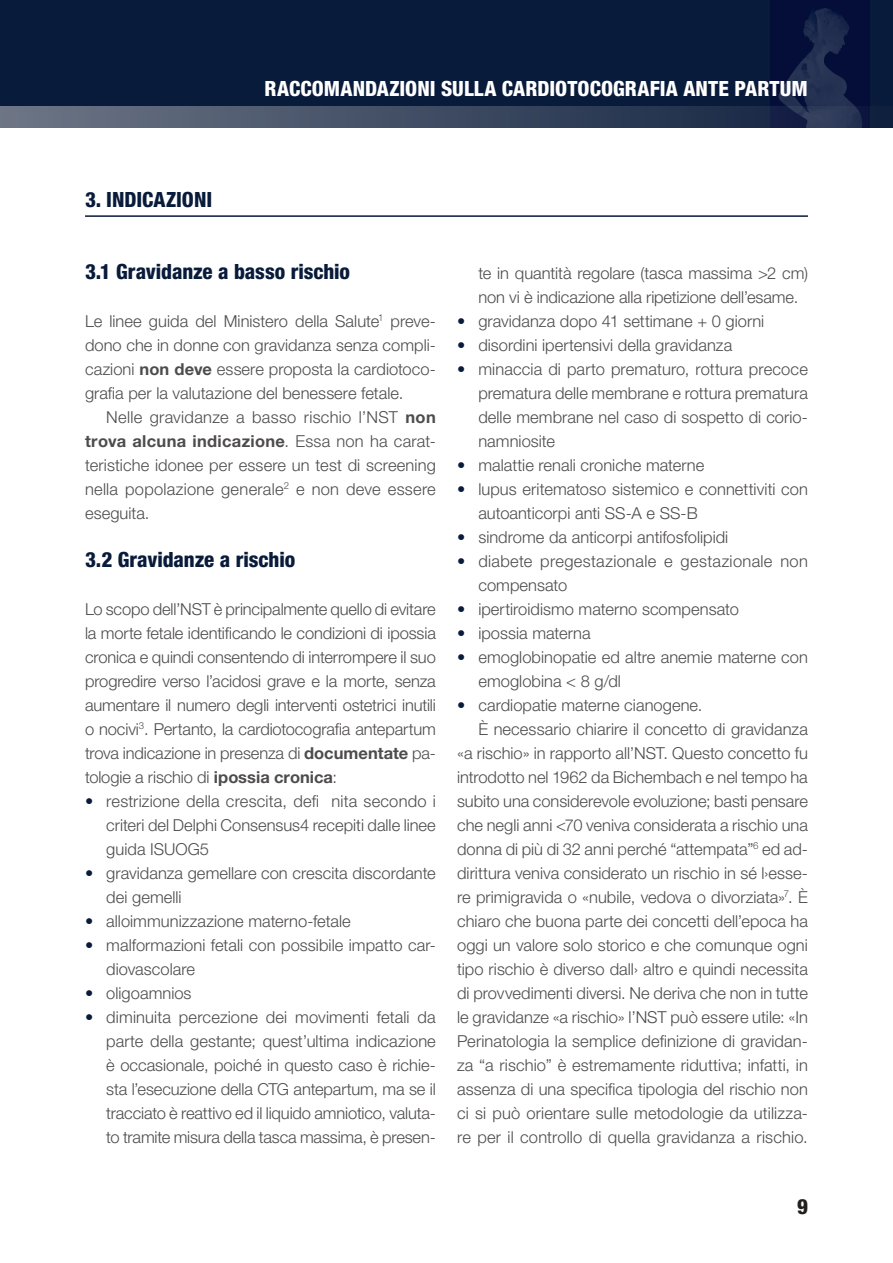
<style>
.page{position:relative;width:893px;height:1263px;background:#fff}
.page>*{position:absolute;margin:0;border:0;box-sizing:border-box;transform-origin:0 0}
.t1{font:800 condensed 21px "Helvetica Neue LT Std";letter-spacing:-.005em;color:#091b3a}
.t2{font:800 condensed 21px "Helvetica Neue LT Std";letter-spacing:.005em;color:#fff}
.t3{font:800 condensed 21px "Helvetica Neue LT Std";color:#241f1f}
.t4{font:300 16.5px/24px "Helvetica Neue LT Std";color:#4e4b4c;text-align:justify}
.t5{font:300 16.5px/24px "Helvetica Neue LT Std";letter-spacing:.02em;color:#4e4b4c}
.s1{font-weight:700}
.s2{color:#091b3a}
</style>
<div class="page">
<div style="left:0;top:0;width:893px;height:128px;background:#091b3a"></div>
<img style="left:771px;top:0;width:98px;height:106px">
<svg style="left:0;top:106px;width:862px;height:22px"></svg>
<hr style="left:85px;top:215px;width:723px;height:2px;background:#091b3a">
<p class="t1" style="left:85px;top:186px;width:129px">3. INDICAZIONI</p>
<p class="t2" style="left:265px;top:75px;width:545px">RACCOMANDAZIONI SULLA CARDIOTOCOGRAFIA ANTE PARTUM</p>
<p class="t1" style="left:85px;top:258px;width:267px">3.1 Gravidanze a basso rischio</p>
<p class="t4" style="left:85px;top:309px;width:352px">Le linee guida del Ministero della Salute<sup>1</sup> preve‑ dono che in donne con gravidanza senza compli‑ cazioni <span class="s1">non deve</span> essere proposta la cardiotoco‑ grafia per la valutazione del benessere fetale.</p>
<p class="t4" style="left:85px;top:405px;width:352px;text-indent:21px">Nelle gravidanze a basso rischio l’NST <span class="s1">non trova alcuna indicazione</span>. Essa non ha carat‑ teristiche idonee per essere un test di screening nella popolazione generale<sup>2</sup> e non deve essere eseguita.</p>
<p class="t1" style="left:85px;top:546px;width:212px">3.2 Gravidanze a rischio</p>
<p class="t4" style="left:85px;top:597px;width:352px">Lo scopo dell’NST è principalmente quello di evitare la morte fetale identificando le condizioni di ipossia cronica e quindi consentendo di interrompere il suo progredire verso l’acidosi grave e la morte, senza aumentare il numero degli interventi ostetrici inutili o nocivi<sup>3</sup>. Pertanto, la cardiotocografia antepartum trova indicazione in presenza di <span class="s1">documentate</span> pa‑ tologie a rischio di <span class="s1">ipossia cronica</span>:</p>
<p class="t4" style="left:106px;top:789px;width:331px;text-indent:-21px"><span class="s2">•</span> restrizione della crescita, defi nita secondo i criteri del Delphi Consensus4 recepiti dalle linee guida ISUOG5</p>
<p class="t4" style="left:106px;top:861px;width:331px;text-indent:-21px"><span class="s2">•</span> gravidanza gemellare con crescita discordante dei gemelli</p>
<p class="t4" style="left:85px;top:909px;width:267px"><span class="s2">•</span> alloimmunizzazione materno-fetale</p>
<p class="t4" style="left:106px;top:933px;width:331px;text-indent:-21px"><span class="s2">•</span> malformazioni fetali con possibile impatto car‑ diovascolare</p>
<p class="t4" style="left:85px;top:981px;width:108px"><span class="s2">•</span> oligoamnios</p>
<p class="t4" style="left:106px;top:1005px;width:331px;text-indent:-21px"><span class="s2">•</span> diminuita percezione dei movimenti fetali da parte della gestante; quest’ultima indicazione è occasionale, poiché in questo caso è richie‑ sta l’esecuzione della CTG antepartum, ma se il tracciato è reattivo ed il liquido amniotico, valuta‑ to tramite misura della tasca massima, è presen‑</p>
<p class="t4" style="left:478px;top:261px;width:331px">te in quantità regolare (tasca massima &gt;2 cm) non vi è indicazione alla ripetizione dell’esame.</p>
<p class="t4" style="left:457px;top:309px;width:309px"><span class="s2">•</span> gravidanza dopo 41 settimane + 0 giorni</p>
<p class="t4" style="left:457px;top:333px;width:277px"><span class="s2">•</span> disordini ipertensivi della gravidanza</p>
<p class="t4" style="left:478px;top:357px;width:331px;text-indent:-21px"><span class="s2">•</span> minaccia di parto prematuro, rottura precoce prematura delle membrane e rottura prematura delle membrane nel caso di sospetto di corio‑ namniosite</p>
<p class="t4" style="left:457px;top:453px;width:249px"><span class="s2">•</span> malattie renali croniche materne</p>
<p class="t4" style="left:478px;top:477px;width:331px;text-indent:-21px"><span class="s2">•</span> lupus eritematoso sistemico e connettiviti con autoanticorpi anti SS-A e SS-B</p>
<p class="t4" style="left:457px;top:525px;width:273px"><span class="s2">•</span> sindrome da anticorpi antifosfolipidi</p>
<p class="t5" style="left:478px;top:549px;width:331px;text-indent:-21px"><span class="s2">•</span> diabete pregestazionale e gestazionale non compensato</p>
<p class="t4" style="left:457px;top:597px;width:283px"><span class="s2">•</span> ipertiroidismo materno scompensato</p>
<p class="t4" style="left:457px;top:621px;width:135px"><span class="s2">•</span> ipossia materna</p>
<p class="t4" style="left:478px;top:645px;width:331px;text-indent:-21px"><span class="s2">•</span> emoglobinopatie ed altre anemie materne con emoglobina &lt; 8 g/dl</p>
<p class="t4" style="left:457px;top:693px;width:247px"><span class="s2">•</span> cardiopatie materne cianogene.</p>
<p class="t4" style="left:478px;top:717px;width:331px">È necessario chiarire il concetto di gravidanza</p>
<p class="t4" style="left:457px;top:741px;width:352px">«a rischio» in rapporto all’NST. Questo concetto fu</p>
<p class="t4" style="left:457px;top:765px;width:352px">introdotto nel 1962 da Bichembach e nel tempo ha</p>
<p class="t4" style="left:457px;top:789px;width:352px">subito una considerevole evoluzione; basti pensare</p>
<p class="t4" style="left:457px;top:813px;width:352px">che negli anni &lt;70 veniva considerata a rischio una</p>
<p class="t4" style="left:457px;top:837px;width:352px">donna di più di 32 anni perché “attempata”<sup>6</sup> ed ad‑</p>
<p class="t4" style="left:457px;top:861px;width:352px">dirittura veniva considerato un rischio in sé l›esse‑</p>
<p class="t4" style="left:457px;top:885px;width:352px">re primigravida o «nubile, vedova o divorziata»<sup>7</sup>. È</p>
<p class="t4" style="left:457px;top:909px;width:352px">chiaro che buona parte dei concetti dell’epoca ha</p>
<p class="t4" style="left:457px;top:933px;width:352px">oggi un valore solo storico e che comunque ogni</p>
<p class="t4" style="left:457px;top:957px;width:352px">tipo rischio è diverso dall› altro e quindi necessita</p>
<p class="t4" style="left:457px;top:981px;width:352px">di provvedimenti diversi. Ne deriva che non in tutte</p>
<p class="t4" style="left:457px;top:1005px;width:352px">le gravidanze «a rischio» l’NST può essere utile: «In</p>
<p class="t4" style="left:457px;top:1029px;width:352px">Perinatologia la semplice definizione di gravidan‑</p>
<p class="t4" style="left:457px;top:1053px;width:352px">za “a rischio” è estremamente riduttiva; infatti, in</p>
<p class="t4" style="left:457px;top:1077px;width:352px">assenza di una specifica tipologia del rischio non</p>
<p class="t4" style="left:457px;top:1101px;width:352px">ci si può orientare sulle metodologie da utilizza‑</p>
<p class="t4" style="left:457px;top:1125px;width:352px">re per il controllo di quella gravidanza a rischio.</p>
<p class="t3" style="left:797px;top:1194px;width:12px">9</p>
</div>
